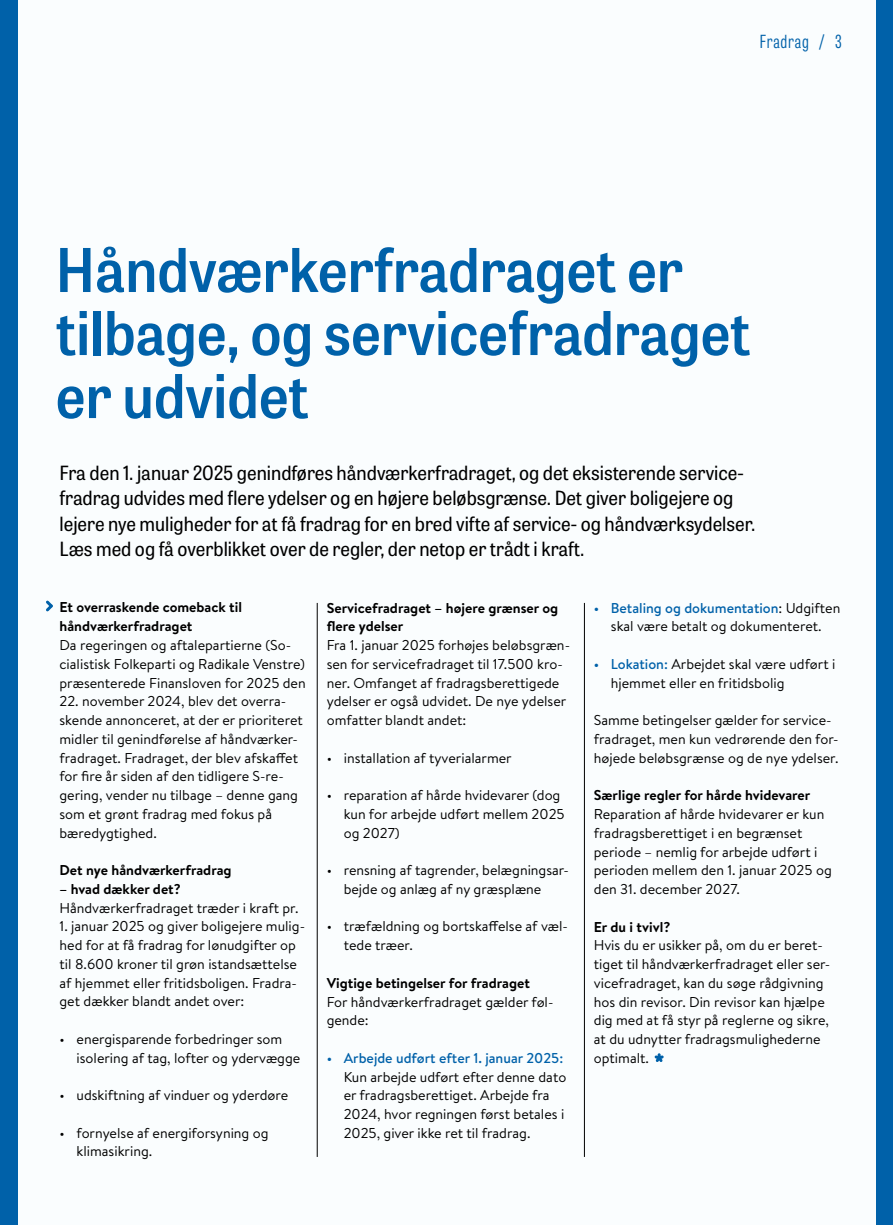
<style>
.page{position:relative;width:893px;height:1225px;background:#fafdfe}
.page>*{position:absolute;margin:0;border:0;box-sizing:border-box;transform-origin:0 0}
.t1{font:60px/63px "Tablet Gothic Narrow Sb";color:#0061a9}
.t2{font:19.5px/25.5px "Tablet Gothic Narrow";color:#000}
.t3{font:300 18px "Tablet Gothic Compressed";letter-spacing:.045em;color:#0061a9}
.t4{font:14.25px/18.8px "Brandon Text";color:#000}
.t5{font:700 14.25px/18.8px "Brandon Text";color:#000}
.t6{font:500 14.25px "Brandon Text";color:#0061a9}
.s1{font-weight:500;color:#0061a9}
</style>
<div class="page">
<div style="left:876px;top:0;width:17px;height:1225px;background:#0061a9"></div>
<div style="left:0;top:0;width:17px;height:1225px;background:#0061a9"></div>
<svg style="left:46px;top:600px;width:7px;height:12px"></svg>
<hr style="left:317px;top:603px;width:1px;height:554px;background:#000">
<hr style="left:584px;top:603px;width:1px;height:554px;background:#000">
<svg style="left:654px;top:1053px;width:10px;height:9px"></svg>
<p class="t3" style="left:760px;top:29px;width:83px">Fradrag / 3</p>
<h1 class="t1" style="left:56px;top:236px;width:696px">Håndværkerfradraget er tilbage, og servicefradraget er udvidet</h1>
<p class="t2" style="left:60px;top:459px;width:697px">Fra den 1. januar 2025 genindføres håndværkerfradraget, og det eksisterende service&shy;fradrag udvides med flere ydelser og en højere beløbsgrænse. Det giver boligejere og lejere nye muligheder for at få fradrag for en bred vifte af service- og håndværksydelser.<br>Læs med og få overblikket over de regler, der netop er trådt i kraft.</p>
<p class="t5" style="left:60px;top:598px;width:184px">Et overraskende comeback til håndværkerfradraget</p>
<p class="t4" style="left:60px;top:635px;width:248px">Da regeringen og aftalepartierne (So&shy;cialistisk Folkeparti og Radikale Venstre) præsenterede Finansloven for 2025 den</p>
<p class="t4" style="left:60px;top:691px;width:245px">22. november 2024, blev det overra&shy;skende annonceret, at der er prioriteret midler til genindførelse af håndværker&shy;fradraget. Fradraget, der blev afskaffet for fire år siden af den tidligere S-re&shy;gering, vender nu tilbage – denne gang som et grønt fradrag med fokus på bæredygtighed.</p>
<p class="t5" style="left:60px;top:860px;width:174px">Det nye håndværkerfradrag</p>
<p class="t5" style="left:60px;top:879px;width:123px">– hvad dækker det?</p>
<p class="t4" style="left:60px;top:898px;width:240px">Håndværkerfradraget træder i kraft pr.</p>
<p class="t4" style="left:60px;top:916px;width:247px">1. januar 2025 og giver boligejere mulig&shy;hed for at få fradrag for lønudgifter op til 8.600 kroner til grøn istandsættelse af hjemmet eller fritidsboligen. Fradra&shy;get dækker blandt andet over:</p>
<p class="t4" style="left:77px;top:1029px;width:225px;text-indent:-17px">• energisparende forbedringer som isolering af tag, lofter og ydervægge</p>
<p class="t4" style="left:60px;top:1085px;width:230px">• udskiftning af vinduer og yderdøre</p>
<p class="t4" style="left:77px;top:1123px;width:194px;text-indent:-17px">• fornyelse af energiforsyning og klimasikring.</p>
<p class="t5" style="left:327px;top:598px;width:233px">Servicefradraget – højere grænser og flere ydelser</p>
<p class="t4" style="left:327px;top:635px;width:245px">Fra 1. januar 2025 forhøjes beløbsgræn&shy;sen for servicefradraget til 17.500 kro&shy;ner. Omfanget af fradragsberettigede ydelser er også udvidet. De nye ydelser omfatter blandt andet:</p>
<p class="t4" style="left:327px;top:748px;width:187px">• installation af tyverialarmer</p>
<p class="t4" style="left:344px;top:785px;width:222px;text-indent:-17px">• reparation af hårde hvidevarer (dog kun for arbejde udført mellem 2025 og 2027)</p>
<p class="t4" style="left:344px;top:860px;width:227px;text-indent:-17px">• rensning af tagrender, belægningsar&shy;bejde og anlæg af ny græsplæne</p>
<p class="t4" style="left:344px;top:916px;width:226px;text-indent:-17px">• træfældning og bortskaffelse af væl&shy;tede træer.</p>
<p class="t5" style="left:327px;top:973px;width:205px">Vigtige betingelser for fradraget</p>
<p class="t4" style="left:327px;top:991px;width:228px">For håndværkerfradraget gælder føl&shy;gende:</p>
<p class="t6" style="left:327px;top:1048px;width:238px">• Arbejde udført efter 1. januar 2025:</p>
<p class="t4" style="left:344px;top:1066px;width:224px">Kun arbejde udført efter denne dato er fradragsberettiget. Arbejde fra 2024, hvor regningen først betales i 2025, giver ikke ret til fradrag.</p>
<p class="t4" style="left:594px;top:598px;width:248px;text-align:center"><span class="s1">• Betaling og dokumentation</span>: Udgiften skal være betalt og dokumenteret.</p>
<p class="t4" style="left:611px;top:654px;width:226px;text-indent:-17px"><span class="s1">• Lokation:</span> Arbejdet skal være udført i hjemmet eller en fritidsbolig</p>
<p class="t4" style="left:594px;top:710px;width:246px">Samme betingelser gælder for service&shy;fradraget, men kun vedrørende den for&shy;højede beløbsgrænse og de nye ydelser.</p>
<p class="t5" style="left:594px;top:785px;width:218px">Særlige regler for hårde hvidevarer</p>
<p class="t4" style="left:594px;top:804px;width:239px">Reparation af hårde hvidevarer er kun fradragsberettiget i en begrænset periode – nemlig for arbejde udført i perioden mellem den 1. januar 2025 og den 31. december 2027.</p>
<p class="t5" style="left:594px;top:917px;width:78px">Er du i tvivl?</p>
<p class="t4" style="left:594px;top:935px;width:238px">Hvis du er usikker på, om du er beret&shy;tiget til håndværkerfradraget eller ser&shy;vicefradraget, kan du søge rådgivning hos din revisor. Din revisor kan hjælpe dig med at få styr på reglerne og sikre, at du udnytter fradragsmulighederne optimalt.</p>
</div>
